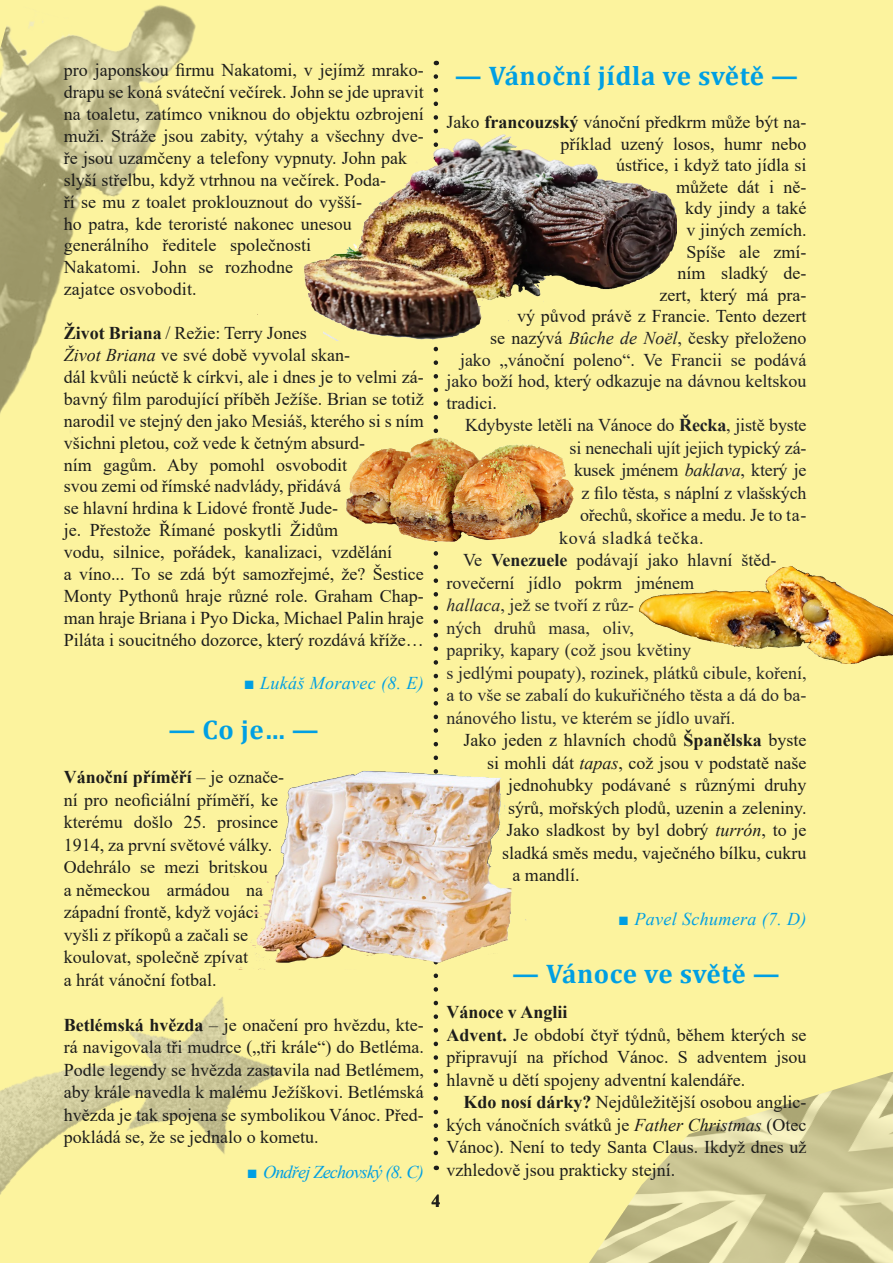
<style>
.page{position:relative;width:893px;height:1263px;background:#fcf39e}
.page>*{position:absolute;margin:0;border:0;box-sizing:border-box;transform-origin:0 0}
.Nadpis{font:700 27px "Cambria";letter-spacing:.02em;color:#009fe3}
.t1{font:18px/21.9px "Times New Roman";color:#1d1d1b}
.t2{font:18px "Times New Roman";letter-spacing:-.01em;color:#202124}
.t3{font:18px/22.5px "Times New Roman";color:#2a2a2a}
.Podpis{font:italic 18px "Times New Roman";letter-spacing:.02em;color:#009fe3}
.Podpis-2{font:italic 18px "Times New Roman";letter-spacing:-.04em;color:#009fe3}
.t4{font:18px "Times New Roman";letter-spacing:.04em;color:#202124}
.t5{font:700 18px "Times New Roman";color:#1d1d1b}
.s1{font-weight:700}
.s2{font-style:italic}
.s3{color:#1d1d1b}
.s4{color:#202124}
.s5{font-weight:700;color:#202122}
.s6{color:#202122}
</style>
<div class="page">
<img style="left:892px;top:342px;width:1px;height:126px">
<img style="left:0;top:0;width:221px;height:450px">
<img style="left:588px;top:1071px;width:305px;height:192px">
<img style="left:0;top:882px;width:279px;height:336px">
<svg style="left:434px;top:76px;width:4px;height:1094px;background:#c0b97a"></svg>
<img style="left:257px;top:117px;width:419px;height:234px">
<img style="left:315px;top:387px;width:289px;height:198px">
<img style="left:627px;top:468px;width:266px;height:225px">
<img style="left:225px;top:756px;width:306px;height:213px">
<p class="t1" style="left:64px;top:59px;width:362px">pro japonskou firmu Nakatomi, v jejímž mrako&shy;drapu se koná sváteční večírek. John se jde upravit na toaletu, zatímco vniknou do objektu ozbrojení muži. Stráže jsou zabity, výtahy a všechny dve&shy;ře jsou uzamčeny a telefony vypnuty. John pak slyší střelbu, když vtrhnou na večírek. Poda-<br>ří se mu z toalet proklouznout do vyšší-<br>ho patra, kde teroristé nakonec unesou generálního ředitele společnosti<br>Nakatomi. John se rozhodne<br>zajatce osvobodit.</p>
<p class="t1" style="left:64px;top:322px;width:245px"><span class="s1">Život Briana</span> / Režie: Terry Jones</p>
<p class="t1" style="left:64px;top:343px;width:362px"><span class="s2">Život Briana</span> ve své době vyvolal skan-<br>dál kvůli neúctě k církvi, ale i dnes je to velmi zá&shy;bavný film parodující příběh Ježíše. Brian se totiž narodil ve stejný den jako Mesiáš, kterého si s ním všichni pletou, což vede k četným absurd-<br>ním gagům. Aby pomohl osvobodit<br>svou zemi od římské nadvlády, přidává<br>se hlavní hrdina k Lidové frontě Jude-<br>je. Přestože Římané poskytli Židům<br>vodu, silnice, pořádek, kanalizaci, vzdělání<br>a víno... To se zdá být samozřejmé, že? Šestice Monty Pythonů hraje různé role. Graham Chap&shy;man hraje Briana i Pyo Dicka, Michael Palin hraje Piláta i soucitného dozorce, který rozdává kříže…</p>
<p class="Podpis" style="left:244px;top:670px;width:181px">■ Lukáš Moravec (8. E)</p>
<p class="Nadpis" style="left:169px;top:711px;width:152px">— Co je… —</p>
<p class="t1" style="left:64px;top:765px;width:222px;line-height:22.5px"><span class="s1">Vánoční příměří</span> – je označe&shy;ní pro neoficiální příměří, ke kterému došlo 25. prosince<br>1914, za první světové války.<br>Odehrálo se mezi britskou<br>a německou armádou na západní frontě, když vojáci vyšli z příkopů a začali se koulovat, společně zpívat<br>a hrát vánoční fotbal.</p>
<p class="t1" style="left:64px;top:1013px;width:362px;line-height:22.5px;text-align:justify"><span class="s1">Betlémská hvězda</span> – je onačení pro hvězdu, kte&shy;rá navigovala tři mudrce („tři krále“) do Betléma.<br>Podle legendy se hvězda zastavila nad Betlémem, aby krále navedla k malému Ježíškovi. Betlémská hvězda je tak spojena se symbolikou Vánoc. Před&shy;pokládá se, že se jednalo o kometu.</p>
<p class="Podpis-2" style="left:247px;top:1159px;width:178px">■ Ondřej Zechovský (8. C)</p>
<p class="Nadpis" style="left:455px;top:57px;width:345px">— Vánoční jídla ve světě —</p>
<p class="t1" style="left:446px;top:110px;width:361px">Jako <span class="s1">francouzský</span> vánoční předkrm může být na-</p>
<p class="t1" style="left:560px;top:132px;width:248px">příklad uzený losos, humr nebo</p>
<p class="t1" style="left:616px;top:154px;width:192px">ústřice, i když tato jídla si</p>
<p class="t1" style="left:676px;top:175px;width:132px">můžete dát i ně-</p>
<p class="t1" style="left:685px;top:197px;width:123px">kdy jindy a také</p>
<p class="t1" style="left:686px;top:218px;width:122px">v jiných zemích.</p>
<p class="t1" style="left:686px;top:240px;width:121px">Spíše ale zmí-</p>
<p class="t1" style="left:677px;top:262px;width:130px">ním sladký de-</p>
<p class="t1" style="left:659px;top:283px;width:148px">zert, který má pra-</p>
<p class="t1" style="left:517px;top:305px;width:291px">vý původ právě z Francie. Tento dezert</p>
<p class="t2" style="left:490px;top:325px;width:318px"><span class="s3">se nazývá</span> <span class="s2">Bûche de Noël</span>, česky přeloženo</p>
<p class="t2" style="left:460px;top:347px;width:348px">jako „vánoční poleno“. Ve Francii se podává</p>
<p class="t2" style="left:446px;top:368px;width:362px">jako boží hod, který odkazuje na dávnou keltskou</p>
<p class="t2" style="left:446px;top:390px;width:52px">tradici.</p>
<p class="t2" style="left:465px;top:413px;width:343px">Kdybyste letěli na Vánoce do <span class="s1">Řecka</span>, jistě byste</p>
<p class="t2" style="left:569px;top:435px;width:238px">si nenechali ujít jejich typický zá-</p>
<p class="t2" style="left:574px;top:458px;width:234px">kusek jménem <span class="s2">baklava</span>, který je</p>
<p class="t2" style="left:581px;top:480px;width:226px">z filo těsta, s náplní z vlašských</p>
<p class="t2" style="left:580px;top:503px;width:228px">ořechů, skořice a medu. Je to ta-</p>
<p class="t4" style="left:559px;top:525px;width:146px">ková sladká tečka.</p>
<p class="t3" style="left:446px;top:548px;width:361px;text-indent:16px"><span class="s4">Ve</span> <span class="s5">Venezuele</span> <span class="s6">podávají jako hlavní štěd&shy;rovečerní jídlo pokrm jménem<br></span><span class="s2">hallaca</span>, jež se tvoří z růz-<br>ných druhů masa, oliv,<br>papriky, kapary (což jsou květiny<br>s jedlými poupaty), rozinek, plátků cibule, koření, a to vše se zabalí do kukuřičného těsta a dá do ba&shy;nánového listu, ve kterém se jídlo uvaří.</p>
<p class="t1" style="left:463px;top:729px;width:344px">Jako jeden z hlavních chodů <span class="s1">Španělska</span> byste</p>
<p class="t1" style="left:487px;top:751px;width:321px">si mohli dát <span class="s2">tapas</span>, což jsou v podstatě naše</p>
<p class="t1" style="left:508px;top:774px;width:300px">jednohubky podávané s různými druhy</p>
<p class="t1" style="left:508px;top:796px;width:300px">sýrů, mořských plodů, uzenin a zeleniny.</p>
<p class="t1" style="left:506px;top:819px;width:302px">Jako sladkost by byl dobrý <span class="s2">turrón</span>, to je</p>
<p class="t1" style="left:502px;top:841px;width:306px">sladká směs medu, vaječného bílku, cukru</p>
<p class="t1" style="left:512px;top:864px;width:68px">a mandlí.</p>
<p class="Podpis" style="left:618px;top:906px;width:190px">■ Pavel Schumera (7. D)</p>
<p class="Nadpis" style="left:512px;top:955px;width:269px">— Vánoce ve světě —</p>
<p class="t5" style="left:446px;top:999px;width:123px">Vánoce v Anglii</p>
<p class="t1" style="left:446px;top:1023px;width:362px;line-height:22.5px;text-align:justify"><span class="s1">Advent.</span> Je období čtyř týdnů, během kterých se připravují na příchod Vánoc. S adventem jsou hlavně u dětí spojeny adventní kalendáře.</p>
<p class="t1" style="left:446px;top:1090px;width:362px;line-height:22.5px;text-align:justify;text-indent:17px"><span class="s1">Kdo nosí dárky?</span> Nejdůležitější osobou anglic&shy;kých vánočních svátků je <span class="s2">Father Christmas</span> (Otec Vánoc). Není to tedy Santa Claus. Ikdyž dnes už vzhledově jsou prakticky stejní.</p>
<p class="t5" style="left:431px;top:1188px;width:10px">4</p>
</div>
